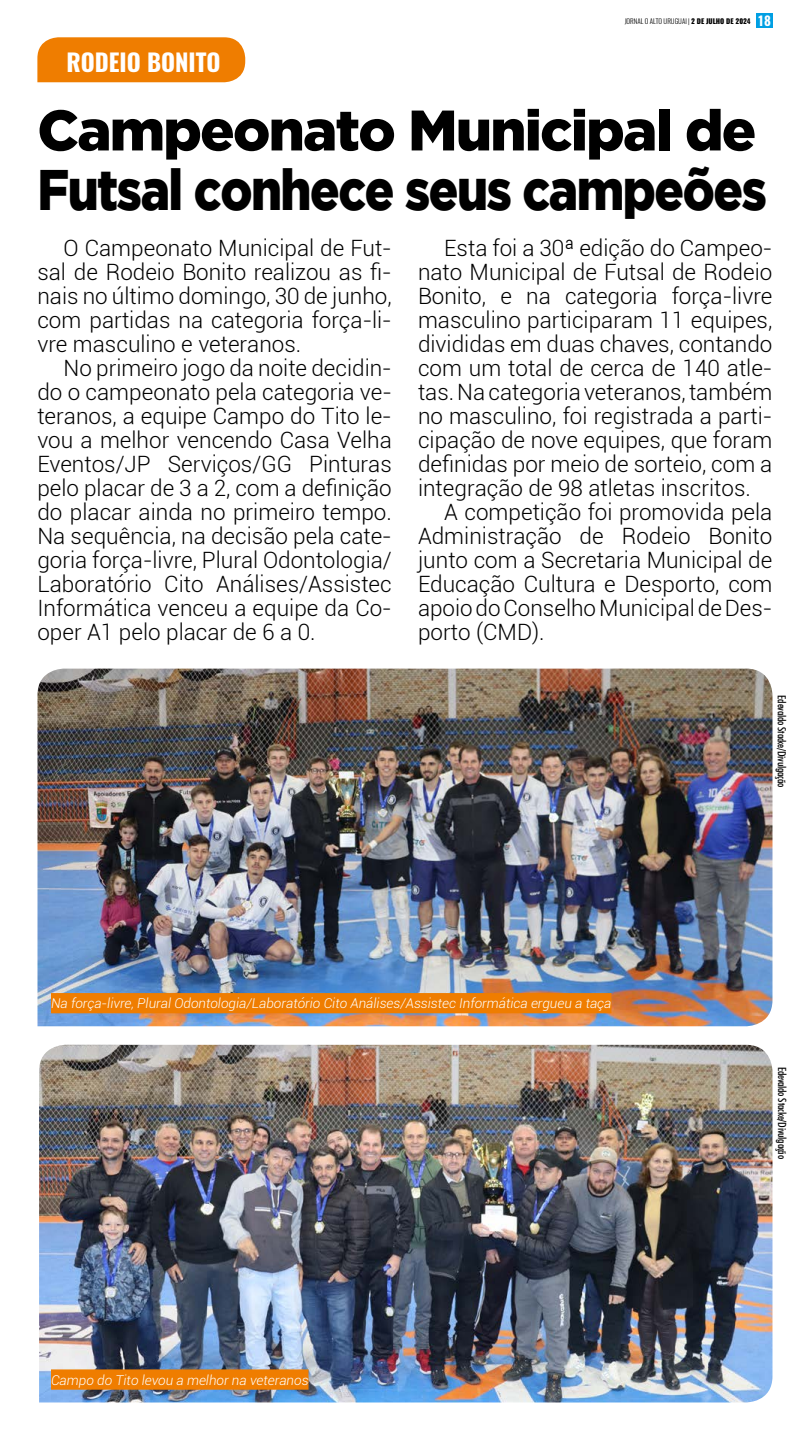
<style>
.page{position:relative;width:810px;height:1440px;background:#fff}
.page>*{position:absolute;margin:0;border:0;box-sizing:border-box;transform-origin:0 0}
.t1{font:900 57px/60px "Gotham";letter-spacing:-.03em;color:#000}
.t2{font:700 24px "Oswald";color:#fff}
.t3{font:300 22.5px/24px "Roboto";color:#000;text-align:justify}
.t4{font:italic 300 13.5px "Roboto";color:#fff}
.t5{font:500 condensed 11.25px "Futura BT";letter-spacing:-.02em;color:#000}
.t6{font:300 6.98px "Oswald";color:#000}
.s1{font-weight:800}
.s2{font-weight:700;font-size:12.9px;color:#fff}
</style>
<div class="page">
<div style="left:756px;top:13px;width:16px;height:14px;background:#009fe3"></div>
<img style="left:38px;top:669px;width:734px;height:357px">
<img style="left:39px;top:1045px;width:733px;height:357px">
<div style="left:37px;top:37px;width:208px;height:45px;background:#ef7d00"></div>
<div style="left:51px;top:993px;width:560px;height:20px;background:#ef7d00"></div>
<div style="left:51px;top:1369px;width:258px;height:21px;background:#ef7d00"></div>
<p class="t2" style="left:67px;top:46px;width:156px">RODEIO BONITO</p>
<p class="t6" style="left:625px;top:16px;width:148px">JORNAL O ALTO URUGUAI | <span class="s1">2 DE JULHO DE 2024</span> <span class="s2">18</span></p>
<h1 class="t1" style="left:37px;top:99px;width:731px">Campeonato Municipal de<br>Futsal conhece seus campeões</h1>
<p class="t3" style="left:37px;top:235px;width:356px;text-indent:26px">O Campeonato Municipal de Fut&shy;sal de Rodeio Bonito realizou as fi&shy;nais no último domingo, 30 de junho, com partidas na categoria força-li&shy;vre masculino e veteranos.</p>
<p class="t3" style="left:37px;top:355px;width:356px;text-indent:26px">No primeiro jogo da noite decidin&shy;do o campeonato pela categoria ve&shy;teranos, a equipe Campo do Tito le&shy;vou a melhor vencendo Casa Velha Eventos/JP Serviços/GG Pinturas pelo placar de 3 a 2, com a definição do placar ainda no primeiro tempo.<br>Na sequência, na decisão pela cate&shy;goria força-livre, Plural Odontologia/ Laboratório Cito Análises/Assistec Informática venceu a equipe da Co&shy;oper A1 pelo placar de 6 a 0.</p>
<p class="t3" style="left:444px;top:235px;width:330px">Esta foi a 30ª edição do Campeo-</p>
<p class="t3" style="left:418px;top:259px;width:356px">nato Municipal de Futsal de Rodeio</p>
<p class="t3" style="left:418px;top:283px;width:356px">Bonito, e na categoria força-livre</p>
<p class="t3" style="left:418px;top:307px;width:356px">masculino participaram 11 equipes,</p>
<p class="t3" style="left:418px;top:331px;width:356px">divididas em duas chaves, contando</p>
<p class="t3" style="left:418px;top:355px;width:356px">com um total de cerca de 140 atle-</p>
<p class="t3" style="left:418px;top:379px;width:356px">tas. Na categoria veteranos, também</p>
<p class="t3" style="left:418px;top:403px;width:356px">no masculino, foi registrada a parti-</p>
<p class="t3" style="left:418px;top:427px;width:356px">cipação de nove equipes, que foram</p>
<p class="t3" style="left:418px;top:451px;width:356px">definidas por meio de sorteio, com a</p>
<p class="t3" style="left:418px;top:475px;width:334px">integração de 98 atletas inscritos.</p>
<p class="t3" style="left:444px;top:499px;width:330px">A competição foi promovida pela</p>
<p class="t3" style="left:418px;top:523px;width:356px">Administração de Rodeio Bonito</p>
<p class="t3" style="left:418px;top:547px;width:356px">junto com a Secretaria Municipal de</p>
<p class="t3" style="left:418px;top:571px;width:356px">Educação Cultura e Desporto, com</p>
<p class="t3" style="left:418px;top:595px;width:356px">apoio do Conselho Municipal de Des-</p>
<p class="t3" style="left:418px;top:619px;width:128px">porto (CMD).</p>
<p class="t5" style="left:789px;top:695px;width:94px;rotate:90deg">Edevaldo Stacke/Divulgação</p>
<p class="t4" style="left:51px;top:994px;width:562px">Na força-livre, Plural Odontologia/Laboratório Cito Análises/Assistec Informática ergueu a taça</p>
<p class="t4" style="left:51px;top:1371px;width:259px">Campo do Tito levou a melhor na veteranos</p>
<p class="t5" style="left:789px;top:1066px;width:94px;rotate:90deg">Edevaldo Stacke/Divulgação</p>
</div>
